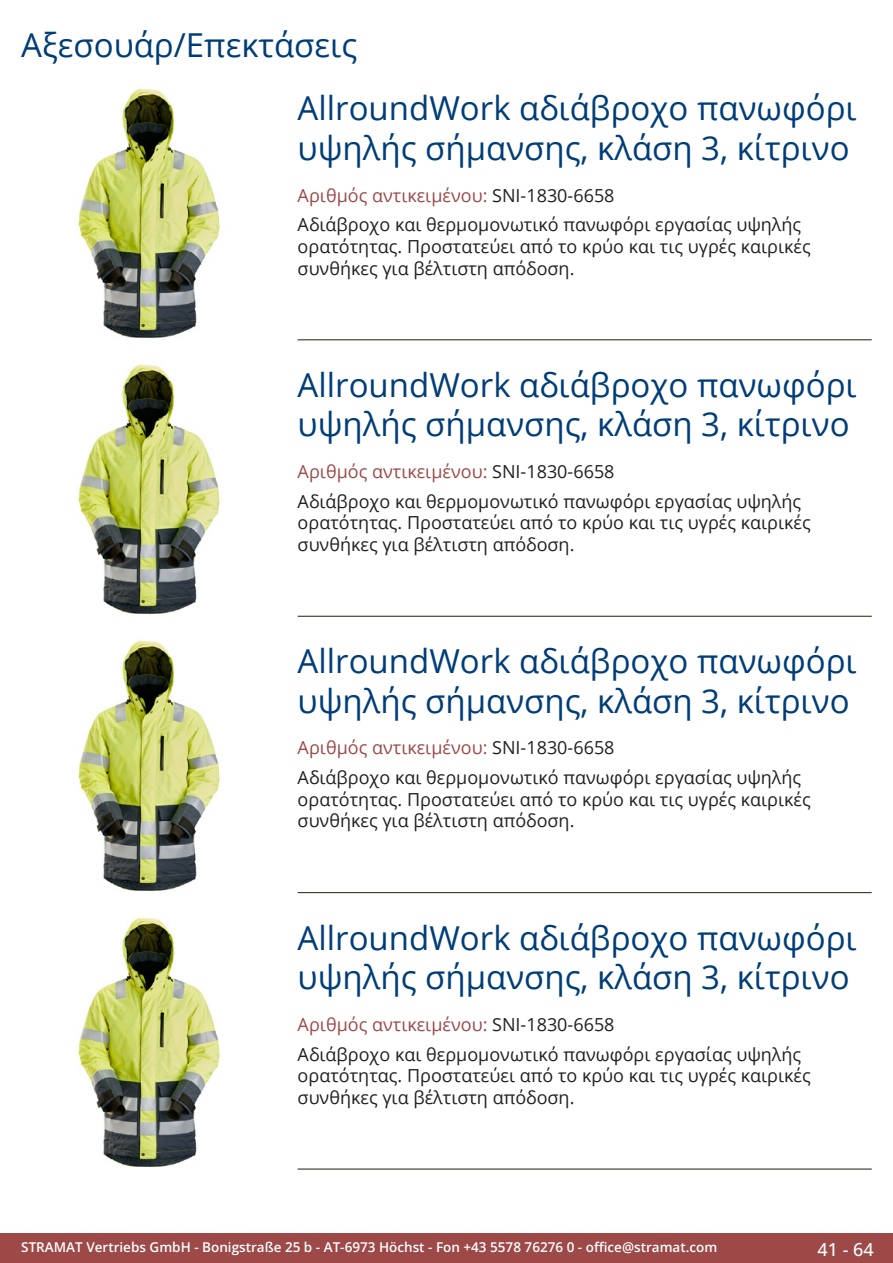
<style>
.page{position:relative;width:893px;height:1263px;background:#fff}
.page>*{position:absolute;margin:0;border:0;box-sizing:border-box;transform-origin:0 0}
.Produkttitel{font:33px/39.6px "Open Sans";color:#003d78}
.RastTitel{font:33px "Open Sans";color:#003d78}
.Beschreibung_Text{font:18px/21.6px "Open Sans";color:#231f20}
.TechDaten_Überschrif{font:18px "Open Sans";color:#9c4948}
.t1{font:500 18px "Open Sans";color:#fff}
.t2{font:600 13.5px "Open Sans";color:#fff}
.s1{color:#231f20}
</style>
<div class="page">
<div style="left:0;top:1233px;width:893px;height:30px;background:#9c4948"></div>
<hr style="left:298px;top:340px;width:574px;height:1px;background:#201d08">
<hr style="left:298px;top:616px;width:574px;height:1px;background:#201d08">
<hr style="left:298px;top:892px;width:574px;height:1px;background:#201d08">
<hr style="left:298px;top:1169px;width:574px;height:1px;background:#201d08">
<img style="left:78px;top:88px;width:142px;height:251px">
<img style="left:78px;top:364px;width:142px;height:251px">
<img style="left:78px;top:640px;width:142px;height:252px">
<img style="left:78px;top:917px;width:142px;height:251px">
<p class="RastTitel" style="left:21px;top:22px;width:338px">Αξεσουάρ/Επεκτάσεις</p>
<p class="Produkttitel" style="left:298px;top:88px;width:561px">AllroundWork αδιάβροχο πανωφόρι υψηλής σήμανσης, κλάση 3, κίτρινο</p>
<p class="TechDaten_Überschrif" style="left:298px;top:183px;width:318px">Αριθμός αντικειμένου: <span class="s1">SNI-1830-6658</span></p>
<p class="Beschreibung_Text" style="left:298px;top:214px;width:515px">Αδιάβροχο και θερμομονωτικό πανωφόρι εργασίας υψηλής ορατότητας. Προστατεύει από το κρύο και τις υγρές καιρικές συνθήκες για βέλτιστη απόδοση.</p>
<p class="Produkttitel" style="left:298px;top:364px;width:561px">AllroundWork αδιάβροχο πανωφόρι υψηλής σήμανσης, κλάση 3, κίτρινο</p>
<p class="TechDaten_Überschrif" style="left:298px;top:459px;width:318px">Αριθμός αντικειμένου: <span class="s1">SNI-1830-6658</span></p>
<p class="Beschreibung_Text" style="left:298px;top:490px;width:515px">Αδιάβροχο και θερμομονωτικό πανωφόρι εργασίας υψηλής ορατότητας. Προστατεύει από το κρύο και τις υγρές καιρικές συνθήκες για βέλτιστη απόδοση.</p>
<p class="Produkttitel" style="left:298px;top:640px;width:561px">AllroundWork αδιάβροχο πανωφόρι υψηλής σήμανσης, κλάση 3, κίτρινο</p>
<p class="TechDaten_Überschrif" style="left:298px;top:735px;width:318px">Αριθμός αντικειμένου: <span class="s1">SNI-1830-6658</span></p>
<p class="Beschreibung_Text" style="left:298px;top:766px;width:515px">Αδιάβροχο και θερμομονωτικό πανωφόρι εργασίας υψηλής ορατότητας. Προστατεύει από το κρύο και τις υγρές καιρικές συνθήκες για βέλτιστη απόδοση.</p>
<p class="Produkttitel" style="left:298px;top:917px;width:561px">AllroundWork αδιάβροχο πανωφόρι υψηλής σήμανσης, κλάση 3, κίτρινο</p>
<p class="TechDaten_Überschrif" style="left:298px;top:1012px;width:318px">Αριθμός αντικειμένου: <span class="s1">SNI-1830-6658</span></p>
<p class="Beschreibung_Text" style="left:298px;top:1043px;width:515px">Αδιάβροχο και θερμομονωτικό πανωφόρι εργασίας υψηλής ορατότητας. Προστατεύει από το κρύο και τις υγρές καιρικές συνθήκες για βέλτιστη απόδοση.</p>
<p class="t2" style="left:21px;top:1238px;width:698px">STRAMAT Vertriebs GmbH - Bonigstraße 25 b - AT-6973 Höchst - Fon +43 5578 76276 0 - office@stramat.com</p>
<p class="t1" style="left:817px;top:1237px;width:58px">41 - 64</p>
</div>
